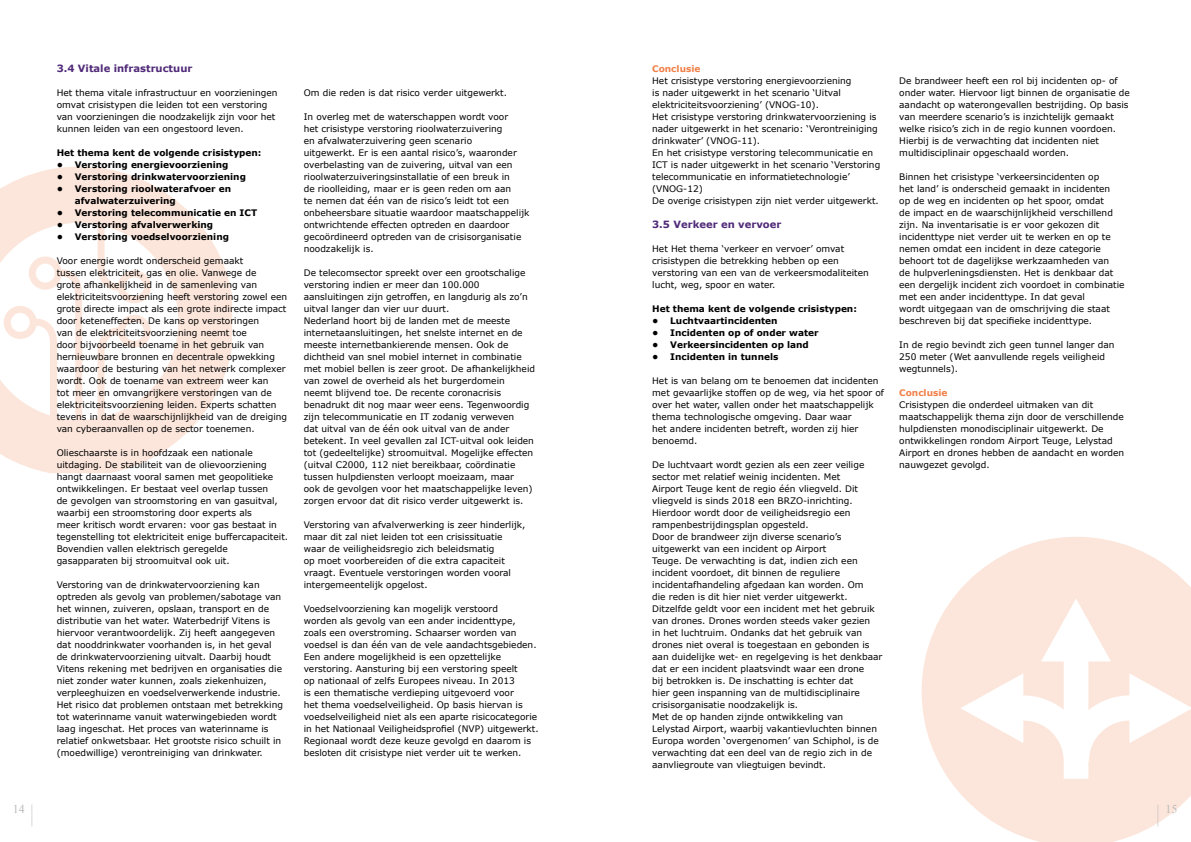
<style>
.page{position:relative;width:1191px;height:842px;background:#fff}
.page>*{position:absolute;margin:0;border:0;box-sizing:border-box;transform-origin:0 0}
.t1{font:12px/11px "Times New Roman";color:#bababa;text-align:right}
.t2{font:700 10px "Verdana";color:#502a78}
.t3{font:9px/12px "Verdana";color:#000}
.t4{font:700 9px/12px "Verdana";color:#000}
.t5{font:700 9px "Verdana";color:#f08048}
</style>
<div class="page">
<svg style="left:0;top:167px;width:232px;height:306px"></svg>
<svg style="left:0;top:223px;width:178px;height:197px"></svg>
<div style="left:11px;top:313px;width:19px;height:19px;background:#fff;border-radius:50%"></div>
<div style="left:36px;top:264px;width:19px;height:19px;background:#fff;border-radius:50%"></div>
<div style="left:125px;top:277px;width:19px;height:19px;background:#fff;border-radius:50%"></div>
<svg style="left:921px;top:537px;width:270px;height:305px"></svg>
<svg style="left:960px;top:598px;width:231px;height:181px;fill:#fce6db"></svg>
<p class="t2" style="left:57px;top:62px;width:137px">3.4 Vitale infrastructuur</p>
<p class="t3" style="left:57px;top:87px;width:222px">Het thema vitale infrastructuur en voorzieningen omvat crisistypen die leiden tot een verstoring van voorzieningen die noodzakelijk zijn voor het kunnen leiden van een ongestoord leven.</p>
<p class="t4" style="left:57px;top:147px;width:206px">Het thema kent de volgende crisistypen:</p>
<p class="t4" style="left:57px;top:159px;width:173px">• Verstoring energievoorziening</p>
<p class="t4" style="left:57px;top:171px;width:191px">• Verstoring drinkwatervoorziening</p>
<p class="t4" style="left:75px;top:183px;width:158px;text-indent:-18px">• Verstoring rioolwaterafvoer en afvalwaterzuivering</p>
<p class="t4" style="left:57px;top:207px;width:202px">• Verstoring telecommunicatie en ICT</p>
<p class="t4" style="left:57px;top:219px;width:158px">• Verstoring afvalverwerking</p>
<p class="t4" style="left:57px;top:231px;width:174px">• Verstoring voedselvoorziening</p>
<p class="t3" style="left:57px;top:255px;width:232px">Voor energie wordt onderscheid gemaakt<br>tussen elektriciteit, gas en olie. Vanwege de<br>grote afhankelijkheid in de samenleving van elektriciteitsvoorziening heeft verstoring zowel een grote directe impact als een grote indirecte impact door keteneffecten. De kans op verstoringen<br>van de elektriciteitsvoorziening neemt toe<br>door bijvoorbeeld toename in het gebruik van hernieuwbare bronnen en decentrale opwekking waardoor de besturing van het netwerk complexer wordt. Ook de toename van extreem weer kan<br>tot meer en omvangrijkere verstoringen van de elektriciteitsvoorziening leiden. Experts schatten tevens in dat de waarschijnlijkheid van de dreiging van cyberaanvallen op de sector toenemen.</p>
<p class="t3" style="left:57px;top:447px;width:233px">Olieschaarste is in hoofdzaak een nationale uitdaging. De stabiliteit van de olievoorziening hangt daarnaast vooral samen met geopolitieke ontwikkelingen. Er bestaat veel overlap tussen<br>de gevolgen van stroomstoring en van gasuitval, waarbij een stroomstoring door experts als<br>meer kritisch wordt ervaren: voor gas bestaat in tegenstelling tot elektriciteit enige buffercapaciteit.<br>Bovendien vallen elektrisch geregelde gasapparaten bij stroomuitval ook uit.</p>
<p class="t3" style="left:57px;top:579px;width:228px">Verstoring van de drinkwatervoorziening kan optreden als gevolg van problemen/sabotage van het winnen, zuiveren, opslaan, transport en de distributie van het water. Waterbedrijf Vitens is hiervoor verantwoordelijk. Zij heeft aangegeven dat nooddrinkwater voorhanden is, in het geval de drinkwatervoorziening uitvalt. Daarbij houdt Vitens rekening met bedrijven en organisaties die niet zonder water kunnen, zoals ziekenhuizen, verpleeghuizen en voedselverwerkende industrie.<br>Het risico dat problemen ontstaan met betrekking tot waterinname vanuit waterwingebieden wordt laag ingeschat. Het proces van waterinname is relatief onkwetsbaar. Het grootste risico schuilt in (moedwillige) verontreiniging van drinkwater.</p>
<p class="t3" style="left:304px;top:87px;width:205px">Om die reden is dat risico verder uitgewerkt.</p>
<p class="t3" style="left:304px;top:111px;width:227px">In overleg met de waterschappen wordt voor<br>het crisistype verstoring rioolwaterzuivering<br>en afvalwaterzuivering geen scenario<br>uitgewerkt. Er is een aantal risico’s, waaronder overbelasting van de zuivering, uitval van een rioolwaterzuiveringsinstallatie of een breuk in<br>de rioolleiding, maar er is geen reden om aan<br>te nemen dat één van de risico’s leidt tot een onbeheersbare situatie waardoor maatschappelijk ontwrichtende effecten optreden en daardoor gecoördineerd optreden van de crisisorganisatie noodzakelijk is.</p>
<p class="t3" style="left:304px;top:267px;width:233px">De telecomsector spreekt over een grootschalige verstoring indien er meer dan 100.000 aansluitingen zijn getroffen, en langdurig als zo’n uitval langer dan vier uur duurt.<br>Nederland hoort bij de landen met de meeste internetaansluitingen, het snelste internet en de meeste internetbankierende mensen. Ook de dichtheid van snel mobiel internet in combinatie met mobiel bellen is zeer groot. De afhankelijkheid van zowel de overheid als het burgerdomein neemt blijvend toe. De recente coronacrisis benadrukt dit nog maar weer eens. Tegenwoordig zijn telecommunicatie en IT zodanig verweven<br>dat uitval van de één ook uitval van de ander betekent. In veel gevallen zal ICT-uitval ook leiden tot (gedeeltelijke) stroomuitval. Mogelijke effecten (uitval C2000, 112 niet bereikbaar, coördinatie tussen hulpdiensten verloopt moeizaam, maar<br>ook de gevolgen voor het maatschappelijke leven) zorgen ervoor dat dit risico verder uitgewerkt is.</p>
<p class="t3" style="left:304px;top:519px;width:223px">Verstoring van afvalverwerking is zeer hinderlijk, maar dit zal niet leiden tot een crisissituatie waar de veiligheidsregio zich beleidsmatig<br>op moet voorbereiden of die extra capaciteit vraagt. Eventuele verstoringen worden vooral intergemeentelijk opgelost.</p>
<p class="t3" style="left:304px;top:603px;width:236px">Voedselvoorziening kan mogelijk verstoord<br>worden als gevolg van een ander incidenttype, zoals een overstroming. Schaarser worden van voedsel is dan één van de vele aandachtsgebieden.<br>Een andere mogelijkheid is een opzettelijke verstoring. Aansturing bij een verstoring speelt<br>op nationaal of zelfs Europees niveau. In 2013<br>is een thematische verdieping uitgevoerd voor<br>het thema voedselveiligheid. Op basis hiervan is voedselveiligheid niet als een aparte risicocategorie in het Nationaal Veiligheidsprofiel (NVP) uitgewerkt.<br>Regionaal wordt deze keuze gevolgd en daarom is besloten dit crisistype niet verder uit te werken.</p>
<p class="t5" style="left:652px;top:63px;width:50px">Conclusie</p>
<p class="t3" style="left:652px;top:75px;width:229px">Het crisistype verstoring energievoorziening<br>is nader uitgewerkt in het scenario ‘Uitval elektriciteitsvoorziening’ (VNOG-10).<br>Het crisistype verstoring drinkwatervoorziening is nader uitgewerkt in het scenario: ‘Verontreiniging drinkwater’ (VNOG-11).<br>En het crisistype verstoring telecommunicatie en ICT is nader uitgewerkt in het scenario ‘Verstoring telecommunicatie en informatietechnologie’ (VNOG-12)<br>De overige crisistypen zijn niet verder uitgewerkt.</p>
<p class="t2" style="left:652px;top:218px;width:131px">3.5 Verkeer en vervoer</p>
<p class="t3" style="left:652px;top:243px;width:218px">Het Het thema ‘verkeer en vervoer’ omvat crisistypen die betrekking hebben op een verstoring van een van de verkeersmodaliteiten lucht, weg, spoor en water.</p>
<p class="t4" style="left:652px;top:303px;width:206px">Het thema kent de volgende crisistypen:</p>
<p class="t4" style="left:652px;top:315px;width:127px">• Luchtvaartincidenten</p>
<p class="t4" style="left:652px;top:327px;width:168px">• Incidenten op of onder water</p>
<p class="t4" style="left:652px;top:339px;width:158px">• Verkeersincidenten op land</p>
<p class="t4" style="left:652px;top:351px;width:128px">• Incidenten in tunnels</p>
<p class="t3" style="left:652px;top:375px;width:233px">Het is van belang om te benoemen dat incidenten met gevaarlijke stoffen op de weg, via het spoor of over het water, vallen onder het maatschappelijk thema technologische omgeving. Daar waar<br>het andere incidenten betreft, worden zij hier benoemd.</p>
<p class="t3" style="left:652px;top:459px;width:232px">De luchtvaart wordt gezien als een zeer veilige sector met relatief weinig incidenten. Met<br>Airport Teuge kent de regio één vliegveld. Dit vliegveld is sinds 2018 een BRZO-inrichting.<br>Hierdoor wordt door de veiligheidsregio een rampenbestrijdingsplan opgesteld.<br>Door de brandweer zijn diverse scenario’s uitgewerkt van een incident op Airport<br>Teuge. De verwachting is dat, indien zich een incident voordoet, dit binnen de reguliere incidentafhandeling afgedaan kan worden. Om<br>die reden is dit hier niet verder uitgewerkt.<br>Ditzelfde geldt voor een incident met het gebruik van drones. Drones worden steeds vaker gezien<br>in het luchtruim. Ondanks dat het gebruik van drones niet overal is toegestaan en gebonden is aan duidelijke wet- en regelgeving is het denkbaar dat er een incident plaatsvindt waar een drone<br>bij betrokken is. De inschatting is echter dat<br>hier geen inspanning van de multidisciplinaire crisisorganisatie noodzakelijk is.<br>Met de op handen zijnde ontwikkeling van Lelystad Airport, waarbij vakantievluchten binnen Europa worden ‘overgenomen’ van Schiphol, is de verwachting dat een deel van de regio zich in de aanvliegroute van vliegtuigen bevindt.</p>
<p class="t3" style="left:899px;top:75px;width:232px">De brandweer heeft een rol bij incidenten op- of onder water. Hiervoor ligt binnen de organisatie de aandacht op waterongevallen bestrijding. Op basis van meerdere scenario’s is inzichtelijk gemaakt welke risico’s zich in de regio kunnen voordoen.<br>Hierbij is de verwachting dat incidenten niet multidisciplinair opgeschaald worden.</p>
<p class="t3" style="left:899px;top:171px;width:227px">Binnen het crisistype ‘verkeersincidenten op<br>het land’ is onderscheid gemaakt in incidenten<br>op de weg en incidenten op het spoor, omdat<br>de impact en de waarschijnlijkheid verschillend zijn. Na inventarisatie is er voor gekozen dit incidenttype niet verder uit te werken en op te nemen omdat een incident in deze categorie behoort tot de dagelijkse werkzaamheden van<br>de hulpverleningsdiensten. Het is denkbaar dat een dergelijk incident zich voordoet in combinatie met een ander incidenttype. In dat geval<br>wordt uitgegaan van de omschrijving die staat beschreven bij dat specifieke incidenttype.</p>
<p class="t3" style="left:899px;top:339px;width:217px">In de regio bevindt zich geen tunnel langer dan<br>250 meter (Wet aanvullende regels veiligheid wegtunnels).</p>
<p class="t5" style="left:899px;top:387px;width:50px">Conclusie</p>
<p class="t3" style="left:899px;top:399px;width:226px">Crisistypen die onderdeel uitmaken van dit maatschappelijk thema zijn door de verschillende hulpdiensten monodisciplinair uitgewerkt. De ontwikkelingen rondom Airport Teuge, Lelystad Airport en drones hebben de aandacht en worden nauwgezet gevolgd.</p>
<h1 class="t1" style="left:13px;top:803px;width:22px">14 | |</h1>
<h1 class="t1" style="left:1157px;top:803px;width:22px;text-align:left">| 15 |</h1>
</div>
